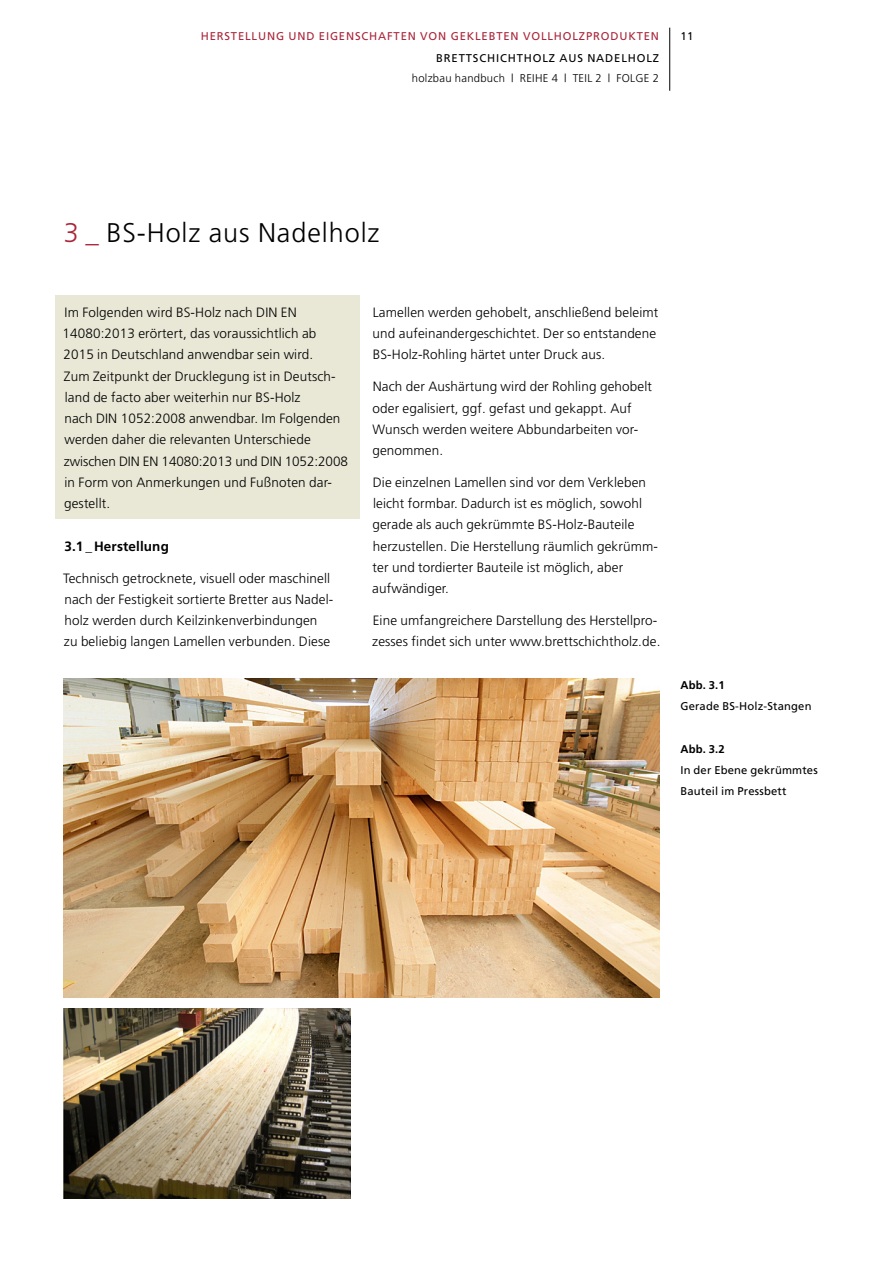
<style>
.page{position:relative;width:893px;height:1263px;background:#fff}
.page>*{position:absolute;margin:0;border:0;box-sizing:border-box;transform-origin:0 0}
.t1{font:300 27px "Frutiger";letter-spacing:.035em;color:#000}
.t2{font:300 13.5px/21.3px "Frutiger";letter-spacing:.01em;color:#000}
.t3{font:700 13.5px "Frutiger";letter-spacing:.01em;color:#000}
.t4{font:11.25px/21.3px "Frutiger";letter-spacing:.015em;color:#000}
.t5{font:11.25px "Frutiger";letter-spacing:.075em;color:#ab253a}
.t6{font:300 11.25px "Frutiger";letter-spacing:.025em;color:#000}
.t7{font:11.25px "Frutiger";letter-spacing:.075em;color:#000}
.t8{font:700 11.25px "Frutiger";letter-spacing:.015em;color:#000}
.s1{color:#ab253a}
</style>
<div class="page">
<div style="left:55px;top:296px;width:304px;height:223px;background:#e9e7d6"></div>
<img style="left:64px;top:678px;width:595px;height:319px">
<img style="left:64px;top:1008px;width:287px;height:190px">
<hr style="left:669px;top:28px;width:1px;height:63px;background:#000">
<p class="t5" style="left:201px;top:30px;width:460px">HERSTELLUNG UND EIGENSCHAFTEN VON GEKLEBTEN VOLLHOLZPRODUKTEN</p>
<p class="t4" style="left:680px;top:26px;width:15px">11</p>
<p class="t7" style="left:436px;top:51px;width:224px">BRETTSCHICHTHOLZ AUS NADELHOLZ</p>
<p class="t6" style="left:412px;top:72px;width:249px">holzbau handbuch | REIHE 4 | TEIL 2 | FOLGE 2</p>
<h1 class="t1" style="left:64px;top:218px;width:317px"><span class="s1">3 _</span> BS-Holz aus Nadelholz</h1>
<p class="t2" style="left:62px;top:301px;width:287px">Im Folgenden wird BS-Holz nach DIN EN 14080:2013 erörtert, das voraussichtlich ab 2015 in Deutschland anwendbar sein wird.<br>Zum Zeitpunkt der Drucklegung ist in Deutsch&shy;land de facto aber weiterhin nur BS-Holz<br>nach DIN 1052:2008 anwendbar. Im Folgenden werden daher die relevanten Unterschiede zwischen DIN EN 14080:2013 und DIN 1052:2008 in Form von Anmerkungen und Fußnoten dar&shy;gestellt.</p>
<p class="t3" style="left:64px;top:538px;width:106px">3.1 _ Herstellung</p>
<p class="t2" style="left:63px;top:567px;width:272px">Technisch getrocknete, visuell oder maschinell nach der Festigkeit sortierte Bretter aus Nadel&shy;holz werden durch Keilzinkenverbindungen<br>zu beliebig langen Lamellen verbunden. Diese</p>
<p class="t2" style="left:373px;top:301px;width:287px">Lamellen werden gehobelt, anschließend beleimt und aufeinandergeschichtet. Der so entstandene<br>BS-Holz-Rohling härtet unter Druck aus.</p>
<p class="t2" style="left:372px;top:376px;width:281px">Nach der Aushärtung wird der Rohling gehobelt oder egalisiert, ggf. gefast und gekappt. Auf Wunsch werden weitere Abbundarbeiten vor&shy;genommen.</p>
<p class="t2" style="left:372px;top:472px;width:287px">Die einzelnen Lamellen sind vor dem Verkleben leicht formbar. Dadurch ist es möglich, sowohl gerade als auch gekrümmte BS-Holz-Bauteile herzustellen. Die Herstellung räumlich gekrümm&shy;ter und tordierter Bauteile ist möglich, aber aufwändiger.</p>
<p class="t2" style="left:372px;top:610px;width:290px">Eine umfangreichere Darstellung des Herstellpro&shy;zesses findet sich unter www.brettschichtholz.de.</p>
<p class="t8" style="left:680px;top:678px;width:46px">Abb. 3.1</p>
<p class="t4" style="left:680px;top:695px;width:133px">Gerade BS-Holz-Stangen</p>
<p class="t8" style="left:680px;top:742px;width:46px">Abb. 3.2</p>
<p class="t4" style="left:680px;top:759px;width:139px">In der Ebene gekrümmtes<br>Bauteil im Pressbett</p>
</div>
